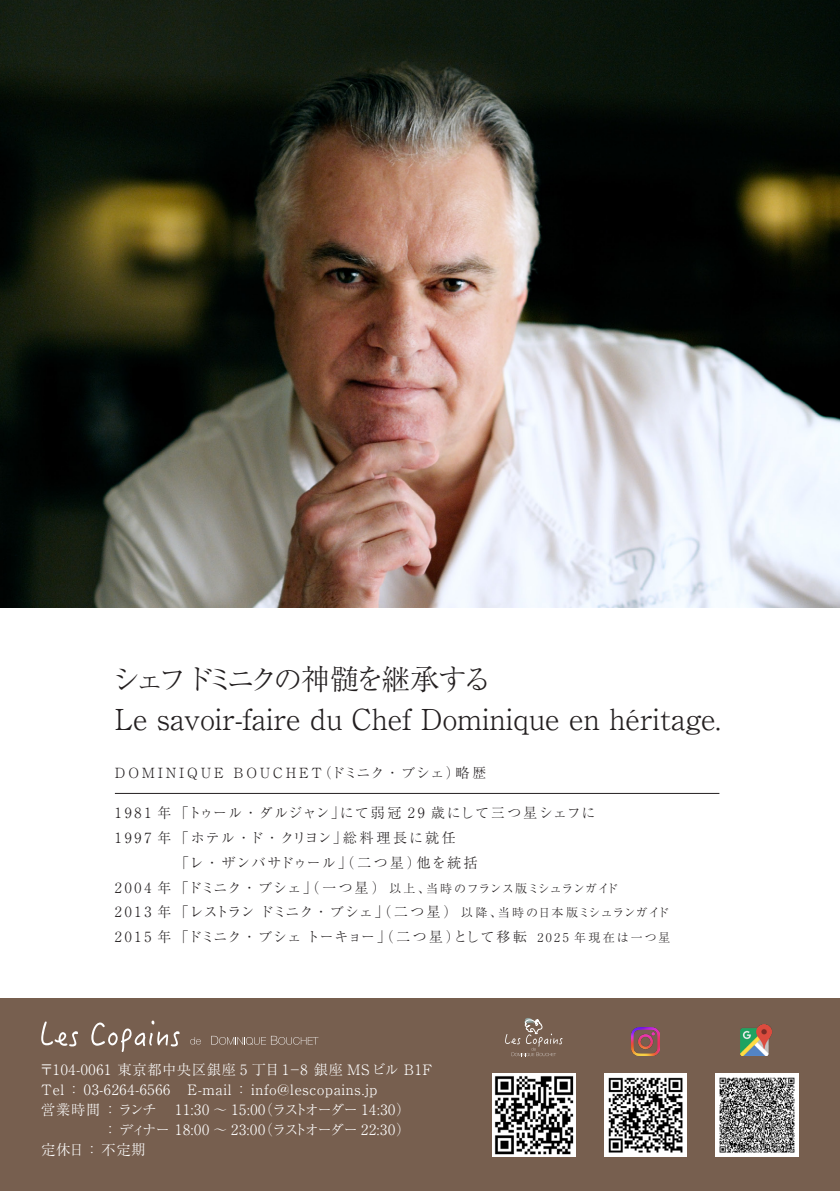
<style>
.page{position:relative;width:840px;height:1191px;background:#fff}
.page>*{position:absolute;margin:0;border:0;box-sizing:border-box;transform-origin:0 0}
.t1{font:300 28.8px/40px "Ryumin Pr 6 N";color:#231f20}
.t2{font:300 14.2px/20px "Ryumin Pr 6 N";letter-spacing:.05em;color:#fff}
.t3{font:300 14px "Ryumin Pr 6 N";letter-spacing:.08em;color:#231f20}
.t4{font:300 14px "Ryumin Pr 6 N";letter-spacing:.01em;color:#231f20}
.t5{font:300 14px "Ryumin Pr 6 N";letter-spacing:.025em;color:#231f20}
.t6{font:300 14px "Ryumin Pr 6 N";letter-spacing:.2em;color:#231f20}
.t7{font:300 14px "Ryumin Pr 6 N";letter-spacing:.17em;color:#231f20}
.s1{font-size:12px}
</style>
<div class="page">
<img style="left:0;top:0;width:839px;height:607px">
<div style="left:0;top:998px;width:839px;height:193px;background:#775f4f"></div>
<img style="left:492px;top:1073px;width:83px;height:83px">
<img style="left:604px;top:1073px;width:82px;height:83px">
<img style="left:715px;top:1073px;width:82px;height:83px">
<img style="left:631px;top:1028px;width:28px;height:27px">
<img style="left:740px;top:1024px;width:32px;height:31px">
<svg style="left:41px;top:1021px;width:37px;height:25px"></svg>
<svg style="left:91px;top:1020px;width:88px;height:32px"></svg>
<svg style="left:190px;top:1037px;width:11px;height:7px"></svg>
<svg style="left:211px;top:1035px;width:107px;height:10px"></svg>
<svg style="left:505px;top:1018px;width:57px;height:38px"></svg>
<hr style="left:115px;top:793px;width:604px;height:1px;background:#231f20">
<h1 class="t1" style="left:112px;top:658px;width:610px">シェフ ドミニクの神髄を継承する<br>Le savoir-faire du Chef Dominique en héritage.</h1>
<p class="t6" style="left:115px;top:762px;width:373px">DOMINIQUE BOUCHET（ドミニク・ブシェ）略歴</p>
<p class="t3" style="left:115px;top:802px;width:482px">1 9 8 1 年「トゥール・ダルジャン」にて弱冠 2 9 歳にして三つ星シェフに</p>
<p class="t7" style="left:115px;top:827px;width:342px">1997 年「ホテル・ド・クリヨン」総料理長に就任</p>
<p class="t3" style="left:175px;top:851px;width:304px">「レ・ザンバサドゥール」（二つ星）他を統括</p>
<p class="t5" style="left:115px;top:876px;width:504px">2 0 0 4 年「ドミニク・ブシェ」（一つ星） <span class="s1">以上、当時のフランス版ミシュランガイド</span></p>
<p class="t4" style="left:115px;top:901px;width:555px">2 0 1 3 年「レストラン ドミニク・ブシェ」（二つ星） <span class="s1">以降、当時の日本版ミシュランガイド</span></p>
<p class="t3" style="left:115px;top:925px;width:557px">2015 年「ドミニク・ブシェ トーキョー」（二つ星）として移転 <span class="s1">2025 年現在は一つ星</span></p>
<p class="t2" style="left:40px;top:1059px;width:394px">〒104-0061 東京都中央区銀座 5 丁目 1－8 銀座 MSビル B1F<br>Tel ： 03-6264-6566 E-mail ： info@lescopains.jp<br>営業時間 ： ランチ</p>
<p class="t2" style="left:41px;top:1098px;width:370px;text-align:justify;text-indent:134px">11:30 ～ 15:00（ラストオーダー 14:30）　　　　 ： ディナー 18:00 ～ 23:00（ラストオーダー 22:30）定休日 ： 不定期</p>
</div>
